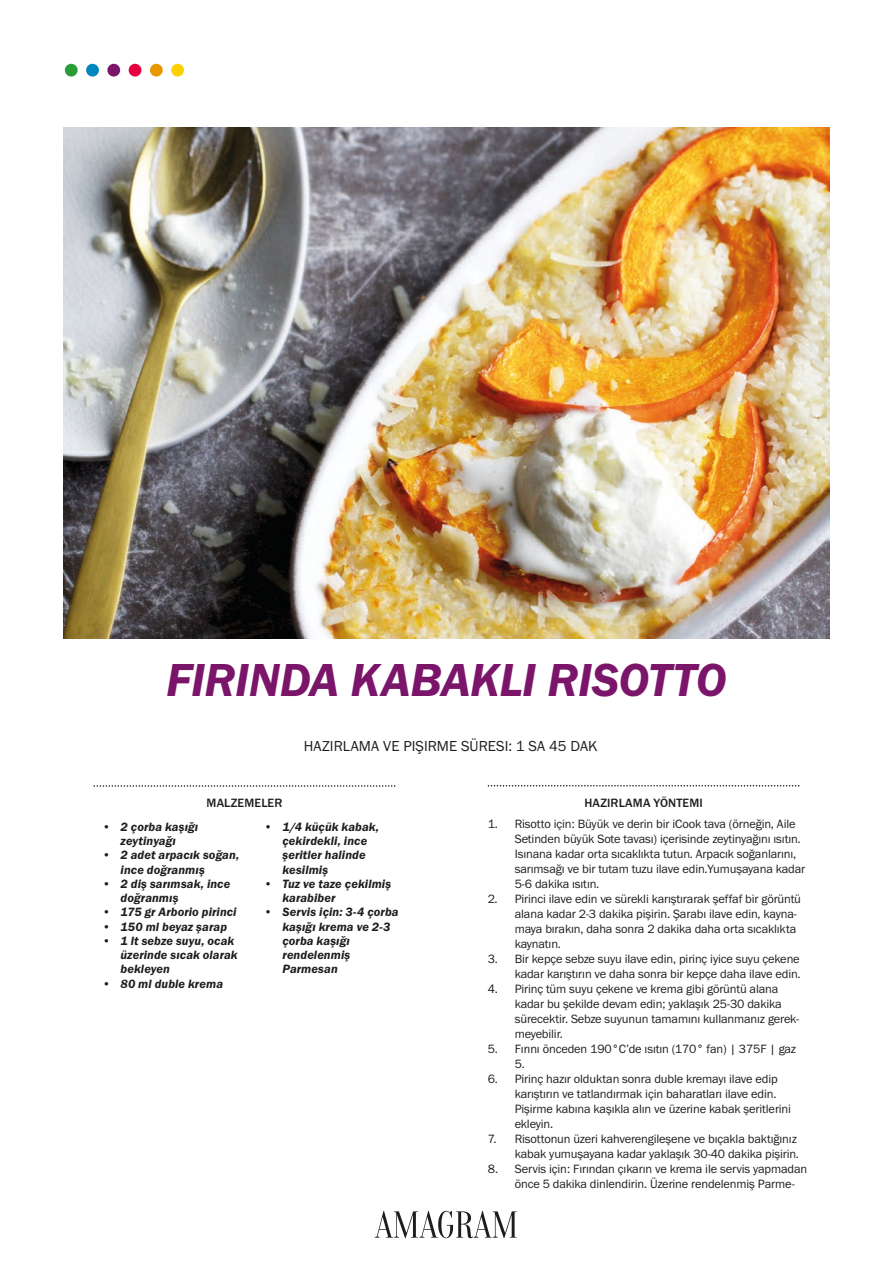
<style>
.page{position:relative;width:893px;height:1263px;background:#fff}
.page>*{position:absolute;margin:0;border:0;box-sizing:border-box;transform-origin:0 0}
.t1{font:48px "Franklin Gothic URW Dem Ita";letter-spacing:-.01em;color:#7a156a}
.t2{font:15px "Franklin Gothic URW Boo";color:#1d1d1b}
.t3{font:12.45px/15px "Franklin Gothic URW Boo";letter-spacing:-.01em;color:#1d1d1b}
.t4{font:12.45px/14.2px "Franklin Gothic URW Dem Ita";letter-spacing:.005em;color:#1d1d1b}
.t5{font:500 12.45px "Franklin Gothic URW";letter-spacing:.01em;color:#1d1d1b}
</style>
<div class="page">
<img style="left:64px;top:128px;width:765px;height:510px">
<svg style="left:488px;top:785px;width:311px;height:1px"></svg>
<svg style="left:94px;top:785px;width:301px;height:2px"></svg>
<div style="left:171px;top:64px;width:13px;height:13px;background:#ffd000;border-radius:50%"></div>
<div style="left:150px;top:64px;width:13px;height:13px;background:#e99700;border-radius:50%"></div>
<div style="left:129px;top:64px;width:12px;height:13px;background:#e50040;border-radius:50%"></div>
<div style="left:107px;top:64px;width:13px;height:13px;background:#7a156a;border-radius:50%"></div>
<div style="left:86px;top:64px;width:13px;height:13px;background:#0086be;border-radius:50%"></div>
<div style="left:65px;top:64px;width:13px;height:13px;background:#2a9c38;border-radius:50%"></div>
<svg style="left:375px;top:1211px;width:142px;height:27px"></svg>
<h1 class="t1" style="left:166px;top:649px;width:562px">FIRINDA KABAKLI RISOTTO</h1>
<p class="t2" style="left:304px;top:737px;width:295px">HAZIRLAMA VE PIŞIRME SÜRESI: 1 SA 45 DAK</p>
<p class="t5" style="left:207px;top:795px;width:77px">MALZEMELER</p>
<p class="t4" style="left:102px;top:819px;width:98px;text-align:center">• 2 çorba kaşığı zeytinyağı</p>
<p class="t4" style="left:121px;top:847px;width:120px;text-indent:-19px">• 2 adet arpacık soğan, ince doğranmış</p>
<p class="t4" style="left:121px;top:876px;width:111px;text-indent:-19px">• 2 diş sarımsak, ince doğranmış</p>
<p class="t4" style="left:102px;top:905px;width:136px">• 175 gr Arborio pirinci</p>
<p class="t4" style="left:102px;top:919px;width:127px">• 150 ml beyaz şarap</p>
<p class="t4" style="left:121px;top:933px;width:119px;text-indent:-19px">• 1 lt sebze suyu, ocak üzerinde sıcak olarak bekleyen</p>
<p class="t4" style="left:102px;top:976px;width:123px">• 80 ml duble krema</p>
<p class="t4" style="left:282px;top:819px;width:98px;text-indent:-19px">• 1/4 küçük kabak, çekirdekli, ince şeritler halinde kesilmiş</p>
<p class="t4" style="left:282px;top:876px;width:110px;text-indent:-19px">• Tuz ve taze çekilmiş karabiber</p>
<p class="t4" style="left:282px;top:905px;width:118px;text-indent:-19px">• Servis için: 3-4 çorba kaşığı krema ve 2-3 çorba kaşığı rendelenmiş<br>Parmesan</p>
<p class="t5" style="left:584px;top:795px;width:120px">HAZIRLAMA YÖNTEMI</p>
<p class="t3" style="left:515px;top:816px;width:292px;text-indent:-27px">1. Risotto için: Büyük ve derin bir iCook tava (örneğin, Aile Setinden büyük Sote tavası) içerisinde zeytinyağını ısıtın.<br>Isınana kadar orta sıcaklıkta tutun. Arpacık soğanlarını, sarımsağı ve bir tutam tuzu ilave edin.Yumuşayana kadar 5-6 dakika ısıtın.</p>
<p class="t3" style="left:515px;top:891px;width:288px;text-indent:-27px">2. Pirinci ilave edin ve sürekli karıştırarak şeffaf bir görüntü alana kadar 2-3 dakika pişirin. Şarabı ilave edin, kayna&shy;maya bırakın, daha sonra 2 dakika daha orta sıcaklıkta kaynatın.</p>
<p class="t3" style="left:488px;top:951px;width:314px;text-align:right">3. Bir kepçe sebze suyu ilave edin, pirinç iyice suyu çekene kadar karıştırın ve daha sonra bir kepçe daha ilave edin.</p>
<p class="t3" style="left:515px;top:981px;width:286px;text-indent:-27px">4. Pirinç tüm suyu çekene ve krema gibi görüntü alana kadar bu şekilde devam edin; yaklaşık 25-30 dakika sürecektir. Sebze suyunun tamamını kullanmanız gerek&shy;meyebilir.</p>
<p class="t3" style="left:515px;top:1041px;width:283px;text-indent:-27px">5. Fırını önceden 190°C’de ısıtın (170° fan) | 375F | gaz<br>5.</p>
<p class="t3" style="left:515px;top:1071px;width:278px;text-indent:-27px">6. Pirinç hazır olduktan sonra duble kremayı ilave edip karıştırın ve tatlandırmak için baharatları ilave edin.<br>Pişirme kabına kaşıkla alın ve üzerine kabak şeritlerini ekleyin.</p>
<p class="t3" style="left:488px;top:1131px;width:313px;text-align:right">7. Risottonun üzeri kahverengileşene ve bıçakla baktığınız kabak yumuşayana kadar yaklaşık 30-40 dakika pişirin.</p>
<p class="t3" style="left:515px;top:1161px;width:294px;text-indent:-27px">8. Servis için: Fırından çıkarın ve krema ile servis yapmadan önce 5 dakika dinlendirin. Üzerine rendelenmiş Parme-</p>
</div>
